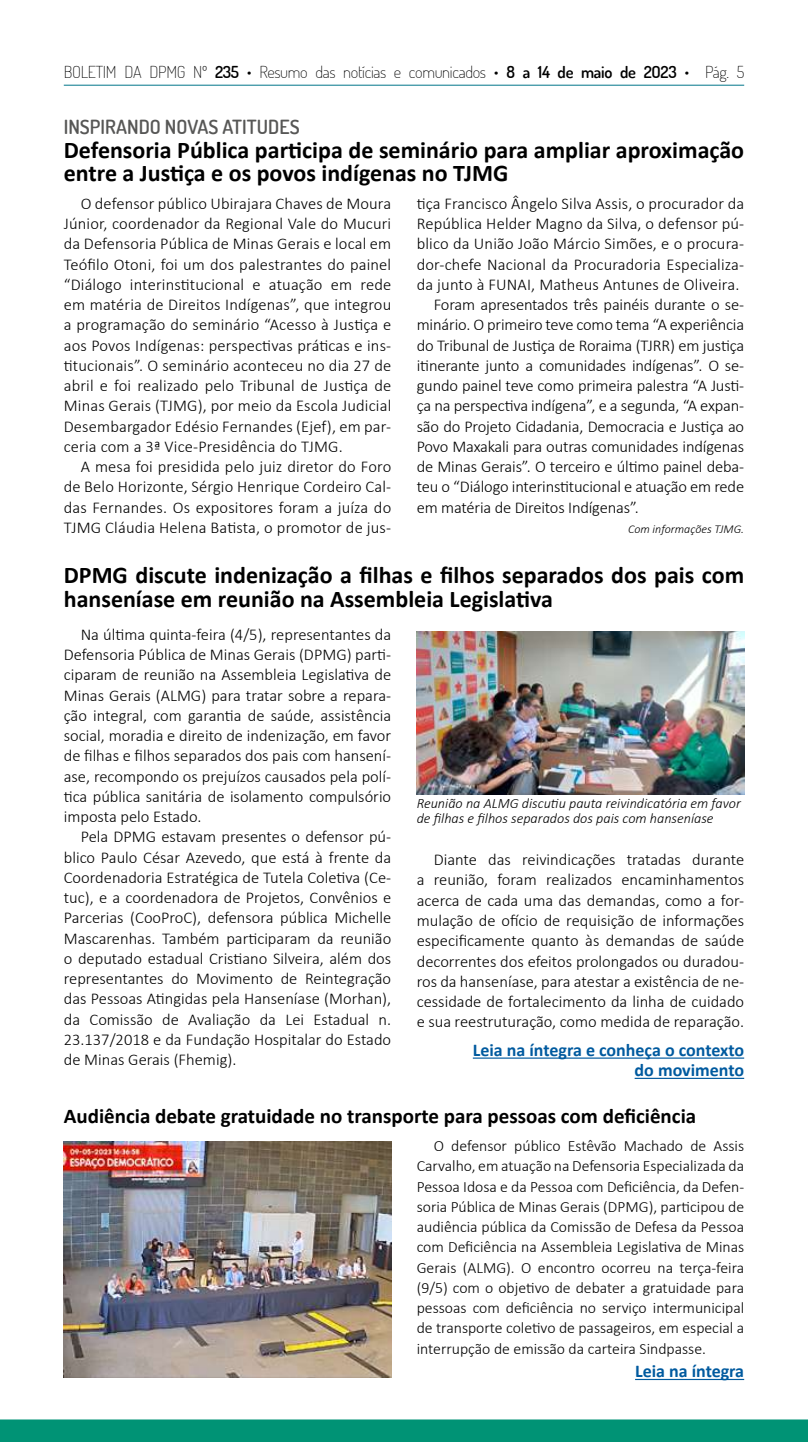
<style>
.page{position:relative;width:808px;height:1442px;background:#fff}
.page>*{position:absolute;margin:0;border:0;box-sizing:border-box;transform-origin:0 0}
.t1{font:700 24px/22.5px "Calibri";color:#000}
.t2{font:700 21px "Calibri";color:#000}
.t3{font:600 19.5px "Dosis";color:#575756}
.t4{font:700 18px/20.2px "Calibri";color:#005a9f;text-align:right}
.t5{font:300 16.5px/20.2px "Calibri";letter-spacing:-.01em;color:#000;text-align:justify}
.t6{font:300 16.5px "Calibri";letter-spacing:.01em;color:#000}
.t7{font:200 16.5px "Dosis";letter-spacing:-.02em;color:#000}
.t8{font:300 15.75px/20.2px "Calibri";color:#000;text-align:justify}
.t9{font:italic 300 14.25px/15px "Calibri";color:#000}
.t10{font:italic 300 12px "Calibri";color:#000}
.s1{font-weight:600}
</style>
<div class="page">
<div style="left:0;top:1419px;width:808px;height:22px;background:#009375"></div>
<hr style="left:64px;top:85px;width:680px;height:1px;background:#00768a">
<img style="left:64px;top:1141px;width:327px;height:236px">
<hr style="left:473px;top:1057px;width:271px;height:1px;background:#005a9f">
<hr style="left:635px;top:1077px;width:109px;height:2px;background:#005a9f">
<hr style="left:635px;top:1378px;width:109px;height:2px;background:#005a9f">
<img style="left:417px;top:631px;width:327px;height:163px">
<p class="t7" style="left:64px;top:61px;width:682px">BOLETIM DA DPMG Nº <span class="s1">235</span> • Resumo das notícias e comunicados • <span class="s1">8 a 14 de maio de 2O23</span> • Pág. 5</p>
<p class="t3" style="left:64px;top:114px;width:237px">INSPIRANDO NOVAS ATITUDES</p>
<h1 class="t1" style="left:64px;top:139px;width:682px">Defensoria Pública participa de seminário para ampliar aproximação entre a Justiça e os povos indígenas no TJMG</h1>
<p class="t6" style="left:417px;top:193px;width:329px">tiça Francisco Ângelo Silva Assis, o procurador da</p>
<p class="t6" style="left:417px;top:213px;width:329px">República Helder Magno da Silva, o defensor pú-</p>
<p class="t6" style="left:417px;top:233px;width:329px">blico da União João Márcio Simões, e o procura-</p>
<p class="t6" style="left:417px;top:254px;width:329px">dor-chefe Nacional da Procuradoria Especializa-</p>
<p class="t6" style="left:417px;top:274px;width:324px">da junto à FUNAI, Matheus Antunes de Oliveira.</p>
<p class="t5" style="left:434px;top:294px;width:312px">Foram apresentados três painéis durante o se-</p>
<p class="t5" style="left:417px;top:314px;width:329px">minário. O primeiro teve como tema “A experiência</p>
<p class="t5" style="left:417px;top:335px;width:329px">do Tribunal de Justiça de Roraima (TJRR) em justiça</p>
<p class="t5" style="left:417px;top:355px;width:329px">itinerante junto a comunidades indígenas”. O se-</p>
<p class="t5" style="left:417px;top:375px;width:329px">gundo painel teve como primeira palestra “A Justi-</p>
<p class="t5" style="left:417px;top:395px;width:329px">ça na perspectiva indígena”, e a segunda, “A expan-</p>
<p class="t5" style="left:417px;top:416px;width:329px">são do Projeto Cidadania, Democracia e Justiça ao</p>
<p class="t5" style="left:417px;top:436px;width:329px">Povo Maxakali para outras comunidades indígenas</p>
<p class="t5" style="left:417px;top:456px;width:329px">de Minas Gerais”. O terceiro e último painel deba-</p>
<p class="t5" style="left:417px;top:476px;width:329px">teu o “Diálogo interinstitucional e atuação em rede</p>
<p class="t5" style="left:417px;top:497px;width:224px">em matéria de Direitos Indígenas”.</p>
<p class="t10" style="left:628px;top:521px;width:118px">Com informações TJMG.</p>
<h1 class="t1" style="left:64px;top:562px;width:682px;line-height:24px">DPMG discute indenização a filhas e filhos separados dos pais com hanseníase em reunião na Assembleia Legislativa</h1>
<p class="t5" style="left:64px;top:624px;width:329px;text-indent:17px">Na última quinta-feira (4/5), representantes da Defensoria Pública de Minas Gerais (DPMG) parti&shy;ciparam de reunião na Assembleia Legislativa de Minas Gerais (ALMG) para tratar sobre a repara&shy;ção integral, com garantia de saúde, assistência social, moradia e direito de indenização, em favor de filhas e filhos separados dos pais com hansení&shy;ase, recompondo os prejuízos causados pela polí&shy;tica pública sanitária de isolamento compulsório imposta pelo Estado.</p>
<p class="t5" style="left:64px;top:826px;width:329px;text-indent:17px">Pela DPMG estavam presentes o defensor pú&shy;blico Paulo César Azevedo, que está à frente da Coordenadoria Estratégica de Tutela Coletiva (Ce&shy;tuc), e a coordenadora de Projetos, Convênios e Parcerias (CooProC), defensora pública Michelle Mascarenhas. Também participaram da reunião o deputado estadual Cristiano Silveira, além dos representantes do Movimento de Reintegração das Pessoas Atingidas pela Hanseníase (Morhan), da Comissão de Avaliação da Lei Estadual n.<br>23.137/2018 e da Fundação Hospitalar do Estado de Minas Gerais (Fhemig).</p>
<p class="t5" style="left:64px;top:193px;width:329px;text-indent:17px">O defensor público Ubirajara Chaves de Moura Júnior, coordenador da Regional Vale do Mucuri da Defensoria Pública de Minas Gerais e local em Teófilo Otoni, foi um dos palestrantes do painel “Diálogo interinstitucional e atuação em rede em matéria de Direitos Indígenas”, que integrou a programação do seminário “Acesso à Justiça e aos Povos Indígenas: perspectivas práticas e ins&shy;titucionais”. O seminário aconteceu no dia 27 de abril e foi realizado pelo Tribunal de Justiça de Minas Gerais (TJMG), por meio da Escola Judicial Desembargador Edésio Fernandes (Ejef), em par&shy;ceria com a 3ª Vice-Presidência do TJMG.</p>
<p class="t5" style="left:64px;top:456px;width:329px;text-indent:17px">A mesa foi presidida pelo juiz diretor do Foro de Belo Horizonte, Sérgio Henrique Cordeiro Cal&shy;das Fernandes. Os expositores foram a juíza do TJMG Cláudia Helena Batista, o promotor de jus-</p>
<p class="t9" style="left:417px;top:796px;width:326px">Reunião na ALMG discutiu pauta reivindicatória em favor de filhas e filhos separados dos pais com hanseníase</p>
<p class="t5" style="left:417px;top:849px;width:329px;text-indent:17px">Diante das reivindicações tratadas durante a reunião, foram realizados encaminhamentos acerca de cada uma das demandas, como a for&shy;mulação de ofício de requisição de informações especificamente quanto às demandas de saúde decorrentes dos efeitos prolongados ou duradou&shy;ros da hanseníase, para atestar a existência de ne&shy;cessidade de fortalecimento da linha de cuidado e sua reestruturação, como medida de reparação.</p>
<p class="t4" style="left:473px;top:1039px;width:273px">Leia na íntegra e conheça o contexto do movimento</p>
<p class="t2" style="left:64px;top:1101px;width:634px">Audiência debate gratuidade no transporte para pessoas com deficiência</p>
<p class="t8" style="left:417px;top:1135px;width:329px;text-indent:17px">O defensor público Estêvão Machado de Assis Carvalho, em atuação na Defensoria Especializada da Pessoa Idosa e da Pessoa com Deficiência, da Defen&shy;soria Pública de Minas Gerais (DPMG), participou de audiência pública da Comissão de Defesa da Pessoa com Deficiência na Assembleia Legislativa de Minas Gerais (ALMG). O encontro ocorreu na terça-feira (9/5) com o objetivo de debater a gratuidade para pessoas com deficiência no serviço intermunicipal de transporte coletivo de passageiros, em especial a interrupção de emissão da carteira Sindpasse.</p>
<p class="t4" style="left:635px;top:1361px;width:111px">Leia na íntegra</p>
</div>
